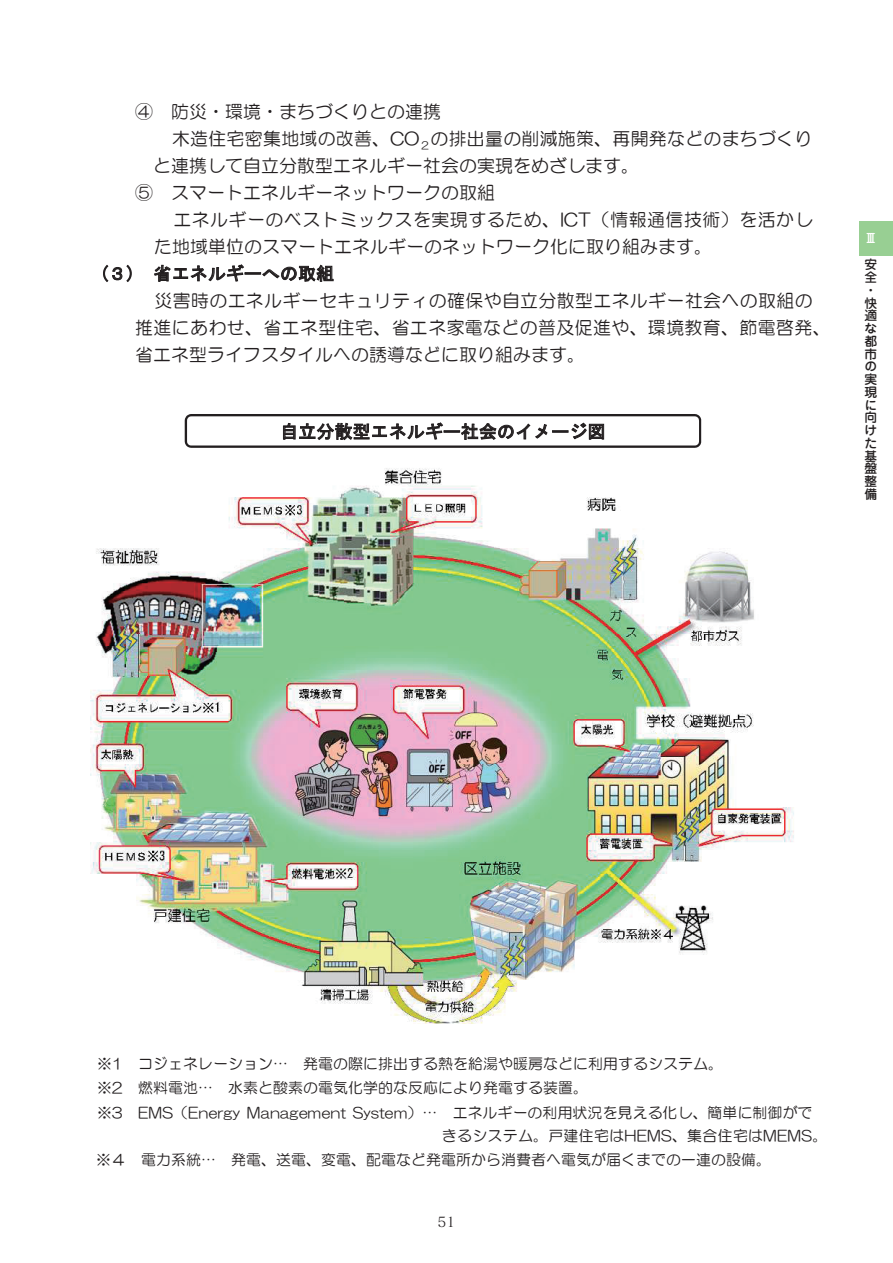
<style>
.page{position:relative;width:893px;height:1263px;background:#fff}
.page>*{position:absolute;margin:0;border:0;box-sizing:border-box;transform-origin:0 0}
.t1{font:17.85px/27px "HG Maru Gothic MPRO";letter-spacing:.02em;color:#231f20}
.t2{font:17.85px "MS Gothic";letter-spacing:.01em;color:#231f20}
.t3{font:16.5px "MSP Gothic";color:#231f20}
.t4{font:14.85px "HG Maru Gothic MPRO";letter-spacing:.005em;color:#231f20}
.t5{font:13.8px "Matisse CID M";color:#231f20}
.t6{font:500 12.75px/12.8px "Jun 34 Pro";color:#231f20}
.t7{font:500 12.75px "Jun 34 Pro";color:#fff}
</style>
<div class="page">
<svg style="left:103px;top:265px;width:29px;height:17px"></svg>
<svg style="left:154px;top:264px;width:180px;height:18px"></svg>
<svg style="left:185px;top:414px;width:516px;height:34px"></svg>
<img style="left:91px;top:468px;width:703px;height:555px">
<div style="left:859px;top:221px;width:34px;height:34px;background:#98cf93"></div>
<p class="t1" style="left:135px;top:98px;width:307px">④ 防災・環境・まちづくりとの連携</p>
<p class="t1" style="left:172px;top:125px;width:642px">木造住宅密集地域の改善、CO<sub>２</sub>の排出量の削減施策、再開発などのまちづくり</p>
<p class="t1" style="left:153px;top:152px;width:487px">と連携して自立分散型エネルギー社会の実現をめざします。</p>
<p class="t1" style="left:135px;top:179px;width:361px">⑤ スマートエネルギーネットワークの取組</p>
<p class="t1" style="left:173px;top:206px;width:641px">エネルギーのベストミックスを実現するため、ICT（情報通信技術）を活かし</p>
<p class="t1" style="left:154px;top:233px;width:559px">た地域単位のスマートエネルギーのネットワーク化に取り組みます。</p>
<p class="t2" style="left:99px;top:265px;width:236px">(３) 省エネルギーへの取組</p>
<p class="t1" style="left:135px;top:287px;width:697px;text-indent:19px">災害時のエネルギーセキュリティの確保や自立分散型エネルギー社会への取組の推進にあわせ、省エネ型住宅、省エネ家電などの普及促進や、環境教育、節電啓発、省エネ型ライフスタイルへの誘導などに取り組みます。</p>
<p class="t2" style="left:280px;top:423px;width:327px">自立分散型エネルギー社会のイメージ図</p>
<p class="t7" style="left:864px;top:228px;width:14px">Ⅲ</p>
<p class="t6" style="left:864px;top:257px;width:14px">安全・快適な都市の実現に向けた基盤整備</p>
<p class="t4" style="left:97px;top:1057px;width:627px">※1 コジェネレーション… 発電の際に排出する熱を給湯や暖房などに利用するシステム。</p>
<p class="t4" style="left:97px;top:1081px;width:492px">※2 燃料電池… 水素と酸素の電気化学的な反応により発電する装置。</p>
<p class="t4" style="left:97px;top:1105px;width:717px">※3 EMS（Energy Management System）… エネルギーの利用状況を見える化し、簡単に制御がで</p>
<p class="t4" style="left:442px;top:1129px;width:387px">きるシステム。戸建住宅はHEMS、集合住宅はMEMS。</p>
<p class="t4" style="left:96px;top:1152px;width:676px">※４ 電力系統… 発電、送電、変電、配電など発電所から消費者へ電気が届くまでの一連の設備。</p>
<p class="t3" style="left:439px;top:1205px;width:18px">51</p>
<p class="t5" style="left:438px;top:1214px;width:19px">51</p>
</div>
